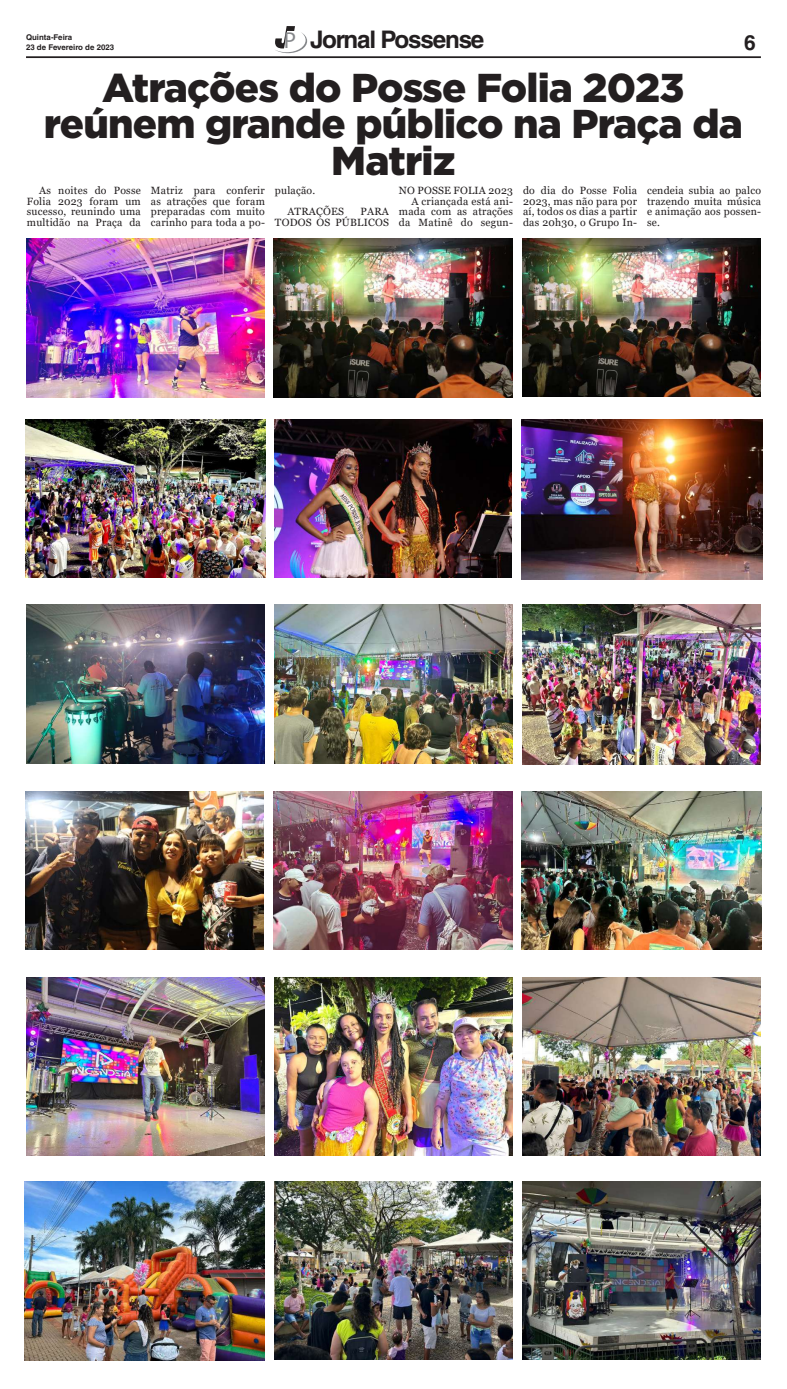
<style>
.page{position:relative;width:787px;height:1389px;background:#fff}
.page>*{position:absolute;margin:0;border:0;box-sizing:border-box;transform-origin:0 0}
.t1{font:900 40.25px/36.8px "Gotham";letter-spacing:-.02em;color:#231f20;text-align:center}
.t2{font:700 24.24px "Helvetica LT Std";letter-spacing:-.05em;color:#231f20}
.t3{font:700 21px "Helvetica LT Std";color:#231f20}
.t4{font:10.5px/10.5px "Georgia";letter-spacing:.02em;color:#231f20;text-align:justify}
.t5{font:700 7.88px/9.5px "Helvetica LT Std";color:#231f20}
.s1{font-family:"Myriad Pro";font-weight:400;font-size:23.01px;color:#86888b}
</style>
<div class="page">
<hr style="left:26px;top:56px;width:734px;height:2px;background:#231f20">
<svg style="left:275px;top:26px;width:32px;height:27px"></svg>
<img style="left:26px;top:238px;width:238px;height:159px">
<img style="left:273px;top:238px;width:239px;height:159px">
<img style="left:522px;top:238px;width:238px;height:159px">
<img style="left:25px;top:419px;width:240px;height:158px">
<img style="left:274px;top:419px;width:237px;height:158px">
<img style="left:521px;top:419px;width:240px;height:160px">
<img style="left:26px;top:605px;width:238px;height:159px">
<img style="left:274px;top:605px;width:238px;height:159px">
<img style="left:522px;top:605px;width:238px;height:160px">
<img style="left:25px;top:791px;width:239px;height:159px">
<img style="left:273px;top:791px;width:239px;height:159px">
<img style="left:521px;top:791px;width:240px;height:159px">
<img style="left:26px;top:977px;width:238px;height:179px">
<img style="left:274px;top:977px;width:238px;height:179px">
<img style="left:522px;top:977px;width:238px;height:179px">
<img style="left:25px;top:1181px;width:239px;height:180px">
<img style="left:274px;top:1181px;width:238px;height:179px">
<img style="left:522px;top:1181px;width:238px;height:179px">
<p class="t5" style="left:26px;top:33px;width:90px">Quinta-Feira<br>23 de Fevereiro de 2023</p>
<h2 class="t2" style="left:283px;top:25px;width:202px"><span class="s1">P</span> Jornal Possense</h2>
<h3 class="t3" style="left:743px;top:30px;width:13px">6</h3>
<h1 class="t1" style="left:44px;top:68px;width:700px">Atrações do Posse Folia 2023 reúnem grande público na Praça da<br>Matriz</h1>
<p class="t4" style="left:27px;top:185px;width:115px;text-indent:12px">As noites do Posse Folia 2023 foram um sucesso, reunindo uma multidão na Praça da</p>
<p class="t4" style="left:151px;top:185px;width:115px">Matriz para conferir as atrações que foram preparadas com muito carinho para toda a po-</p>
<p class="t4" style="left:287px;top:180px;width:58px;line-height:21px;text-indent:-12px">pulação.<br>ATRAÇÕES</p>
<p class="t4" style="left:275px;top:206px;width:115px;text-align:right">PARA<br>TODOS OS PÚBLICOS</p>
<p class="t4" style="left:399px;top:185px;width:115px;text-align:right">NO POSSE FOLIA 2023<br>A criançada está ani&shy;mada com as atrações da Matinê do segun-</p>
<p class="t4" style="left:523px;top:185px;width:115px">do dia do Posse Folia 2023, mas não para por aí, todos os dias a partir das 20h30, o Grupo In-</p>
<p class="t4" style="left:646px;top:185px;width:115px">cendeia subia ao palco trazendo muita música e animação aos possen&shy;se.</p>
</div>
